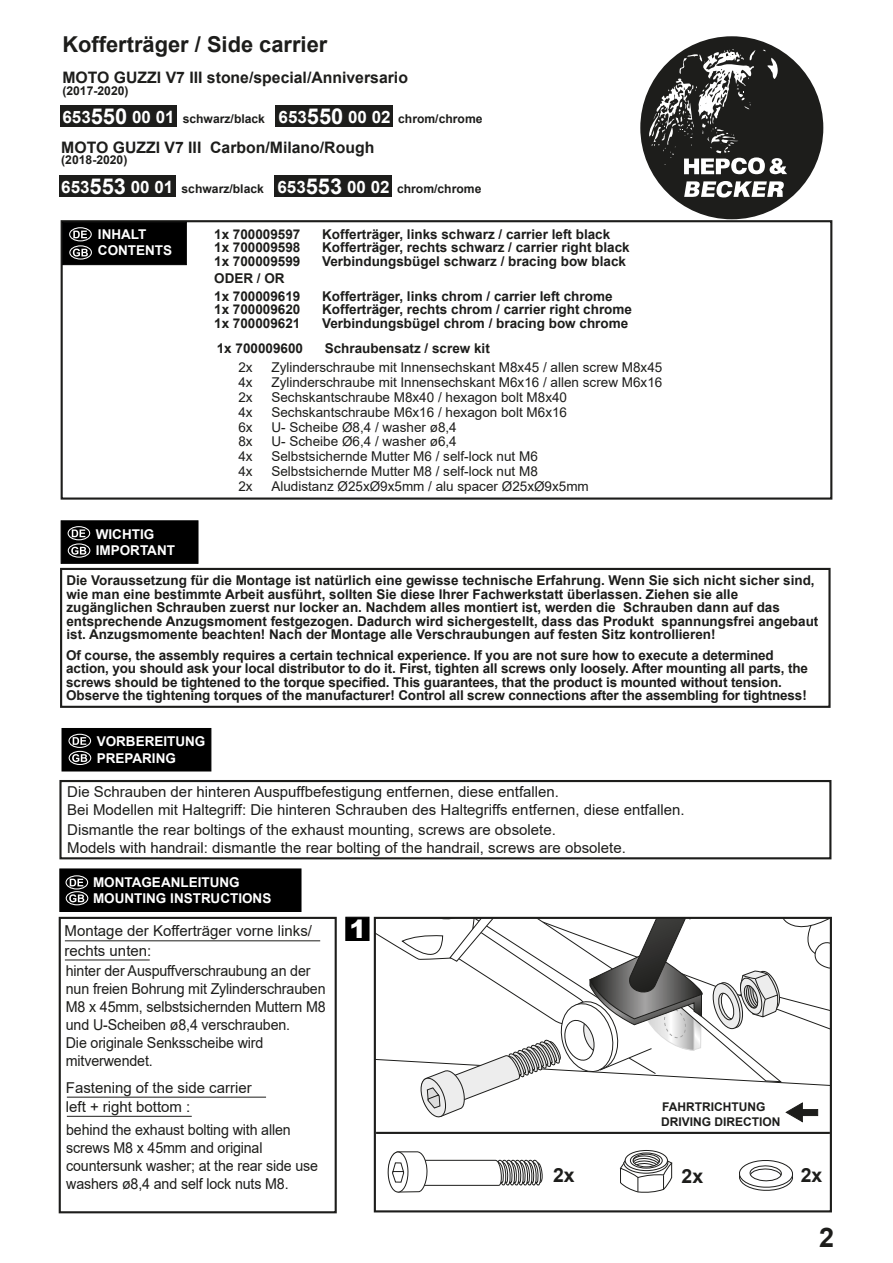
<style>
.page{position:relative;width:893px;height:1263px;background:#fff}
.page>*{position:absolute;margin:0;border:0;box-sizing:border-box;transform-origin:0 0}
.t1{font:700 27px "Arial";color:#1d1d1b}
.t2{font:900 25.2px "Arial";color:#fff}
.t3{font:700 21.9px "Arial";color:#1d1d1b}
.t4{font:700 19.5px "Arial";color:#1d1d1b}
.t5{font:700 15.75px "Arial";color:#1d1d1b}
.t6{font:15px/18px "Arial";color:#1d1d1b}
.t7{font:15px/18px "Arial";color:#1d1d1b;scale:.95 1}
.t8{font:700 13.5px/13.5px "Arial";color:#1d1d1b}
.t9{font:13.5px "Arial";color:#1d1d1b}
.t10{font:700 13.5px/16.2px "Arial";color:#fff}
.t11{font:700 12.15px "Arial";color:#1d1d1b}
.t12{font:700 12px "Arial";color:#1d1d1b}
.s1{font-size:16.95px;color:#fff}
.s2{font-size:21.9px;color:#fff}
</style>
<div class="page">
<div style="left:640px;top:36px;width:183px;height:183px;background:#1d1d1b;border-radius:50%"></div>
<svg style="left:684px;top:181px;width:100px;height:16px"></svg>
<svg style="left:648px;top:49px;width:139px;height:125px"></svg>
<hr style="left:376px;top:1132px;width:454px;height:2px;background:#1d1d1b">
<div style="left:345px;top:917px;width:24px;height:24px;background:#000;border:1px solid #000"></div>
<hr style="left:65px;top:940px;width:255px;height:1px;background:#1d1d1b">
<div style="left:59px;top:917px;width:278px;height:296px;border:2px solid #1d1d1b"></div>
<hr style="left:65px;top:960px;width:85px;height:1px;background:#1d1d1b">
<svg style="left:387px;top:1151px;width:156px;height:42px"></svg>
<hr style="left:67px;top:1097px;width:199px;height:1px;background:#1d1d1b">
<hr style="left:67px;top:1116px;width:125px;height:1px;background:#1d1d1b">
<svg style="left:625px;top:1150px;width:42px;height:20px"></svg>
<div style="left:625px;top:1150px;width:43px;height:21px;border:1px solid #1d1d1b;border-radius:50%"></div>
<svg style="left:619px;top:1153px;width:54px;height:40px"></svg>
<div style="left:633px;top:1154px;width:27px;height:13px;border:1px solid #1d1d1b;border-radius:50%"></div>
<svg style="left:739px;top:1160px;width:54px;height:31px"></svg>
<svg style="left:377px;top:920px;width:452px;height:203px"></svg>
<div style="left:374px;top:917px;width:458px;height:295px;border:2px solid #1d1d1b"></div>
<div style="left:60px;top:568px;width:771px;height:140px;border:2px solid #1d1d1b"></div>
<div style="left:61px;top:520px;width:137px;height:44px;background:#000;border:1px solid #000"></div>
<div style="left:275px;top:105px;width:117px;height:22px;background:#1d1d1b"></div>
<div style="left:60px;top:105px;width:116px;height:22px;background:#1d1d1b"></div>
<div style="left:274px;top:175px;width:118px;height:21px;background:#1d1d1b"></div>
<div style="left:60px;top:175px;width:116px;height:21px;background:#1d1d1b"></div>
<div style="left:61px;top:220px;width:771px;height:280px;border:2px solid #1d1d1b"></div>
<div style="left:62px;top:222px;width:125px;height:43px;background:#000;border:1px solid #000"></div>
<svg style="left:73px;top:231px;width:14px;height:7px"></svg>
<div style="left:69px;top:227px;width:23px;height:14px;border:1px solid #fff;border-radius:50%"></div>
<svg style="left:73px;top:249px;width:15px;height:8px"></svg>
<div style="left:69px;top:245px;width:23px;height:15px;border:1px solid #fff;border-radius:50%"></div>
<svg style="left:72px;top:529px;width:13px;height:8px"></svg>
<div style="left:68px;top:526px;width:22px;height:14px;border:1px solid #fff;border-radius:50%"></div>
<svg style="left:71px;top:547px;width:15px;height:8px"></svg>
<div style="left:68px;top:543px;width:22px;height:15px;border:1px solid #fff;border-radius:50%"></div>
<div style="left:62px;top:728px;width:149px;height:43px;background:#000"></div>
<svg style="left:73px;top:737px;width:13px;height:8px"></svg>
<div style="left:68px;top:734px;width:23px;height:14px;border:1px solid #fff;border-radius:50%"></div>
<svg style="left:72px;top:754px;width:15px;height:8px"></svg>
<div style="left:69px;top:751px;width:22px;height:14px;border:1px solid #fff;border-radius:50%"></div>
<div style="left:60px;top:869px;width:241px;height:43px;background:#000"></div>
<svg style="left:70px;top:879px;width:13px;height:7px"></svg>
<div style="left:66px;top:875px;width:22px;height:14px;border:1px solid #fff;border-radius:50%"></div>
<svg style="left:69px;top:894px;width:15px;height:8px"></svg>
<div style="left:66px;top:891px;width:22px;height:14px;border:1px solid #fff;border-radius:50%"></div>
<div style="left:59px;top:780px;width:772px;height:79px;border:2px solid #1d1d1b"></div>
<h3 class="t3" style="left:62px;top:29px;width:266px">Kofferträger / Side carrier</h3>
<p class="t5" style="left:62px;top:66px;width:347px">MOTO GUZZI V7 III stone/special/Anniversario</p>
<p class="t11" style="left:62px;top:82px;width:68px">(2017-2020)</p>
<p class="t11" style="left:62px;top:110px;width:422px"><span class="s1">653</span><span class="s2">550</span> <span class="s1">00 01</span> schwarz/black <span class="s1">653</span><span class="s2">550</span> <span class="s1">00 02</span> chrom/chrome</p>
<p class="t5" style="left:61px;top:136px;width:315px">MOTO GUZZI V7 III Carbon/Milano/Rough</p>
<p class="t11" style="left:61px;top:152px;width:68px">(2018-2020)</p>
<p class="t11" style="left:61px;top:180px;width:422px"><span class="s1">653</span><span class="s2">553</span> <span class="s1">00 01</span> schwarz/black <span class="s1">653</span><span class="s2">553</span> <span class="s1">00 02</span> chrom/chrome</p>
<p class="t10" style="left:98px;top:226px;width:76px">INHALT<br>CONTENTS</p>
<p class="t10" style="left:96px;top:526px;width:81px">WICHTIG<br>IMPORTANT</p>
<p class="t8" style="left:214px;top:227px;width:88px">1x 700009597</p>
<p class="t8" style="left:322px;top:227px;width:290px">Kofferträger, links schwarz / carrier left black</p>
<p class="t8" style="left:214px;top:241px;width:88px">1x 700009598</p>
<p class="t8" style="left:322px;top:241px;width:309px">Kofferträger, rechts schwarz / carrier right black</p>
<p class="t8" style="left:214px;top:254px;width:88px">1x 700009599</p>
<p class="t8" style="left:322px;top:254px;width:305px">Verbindungsbügel schwarz / bracing bow black</p>
<p class="t8" style="left:214px;top:270px;width:88px;line-height:17.5px">ODER / OR<br>1x 700009619</p>
<p class="t8" style="left:322px;top:289px;width:292px">Kofferträger, links chrom / carrier left chrome</p>
<p class="t8" style="left:214px;top:303px;width:88px">1x 700009620</p>
<p class="t8" style="left:322px;top:303px;width:311px">Kofferträger, rechts chrom / carrier right chrome</p>
<p class="t8" style="left:214px;top:316px;width:88px">1x 700009621</p>
<p class="t8" style="left:322px;top:316px;width:308px">Verbindungsbügel chrom / bracing bow chrome</p>
<p class="t8" style="left:217px;top:341px;width:88px">1x 700009600</p>
<p class="t8" style="left:325px;top:341px;width:167px">Schraubensatz / screw kit</p>
<p class="t9" style="left:238px;top:358px;width:16px">2x</p>
<p class="t9" style="left:271px;top:358px;width:392px">Zylinderschraube mit Innensechskant M8x45 / allen screw M8x45</p>
<p class="t9" style="left:238px;top:373px;width:16px">4x</p>
<p class="t9" style="left:271px;top:373px;width:392px">Zylinderschraube mit Innensechskant M6x16 / allen screw M6x16</p>
<p class="t9" style="left:238px;top:388px;width:16px">2x</p>
<p class="t9" style="left:271px;top:388px;width:297px">Sechskantschraube M8x40 / hexagon bolt M8x40</p>
<p class="t9" style="left:238px;top:403px;width:16px">4x</p>
<p class="t9" style="left:271px;top:403px;width:297px">Sechskantschraube M6x16 / hexagon bolt M6x16</p>
<p class="t9" style="left:238px;top:417px;width:16px">6x</p>
<p class="t9" style="left:271px;top:417px;width:187px">U- Scheibe Ø8,4 / washer ø8,4</p>
<p class="t9" style="left:238px;top:432px;width:16px">8x</p>
<p class="t9" style="left:271px;top:432px;width:187px">U- Scheibe Ø6,4 / washer ø6,4</p>
<p class="t9" style="left:238px;top:447px;width:16px">4x</p>
<p class="t9" style="left:271px;top:447px;width:268px">Selbstsichernde Mutter M6 / self-lock nut M6</p>
<p class="t9" style="left:238px;top:462px;width:16px">4x</p>
<p class="t9" style="left:271px;top:462px;width:268px">Selbstsichernde Mutter M8 / self-lock nut M8</p>
<p class="t9" style="left:238px;top:477px;width:16px">2x</p>
<p class="t9" style="left:271px;top:477px;width:319px">Aludistanz Ø25xØ9x5mm / alu spacer Ø25xØ9x5mm</p>
<p class="t8" style="left:66px;top:574px;width:753px">Die Voraussetzung für die Montage ist natürlich eine gewisse technische Erfahrung. Wenn Sie sich nicht sicher sind, wie man eine bestimmte Arbeit ausführt, sollten Sie diese Ihrer Fachwerkstatt überlassen. Ziehen sie alle zugänglichen Schrauben zuerst nur locker an. Nachdem alles montiert ist, werden die Schrauben dann auf das entsprechende Anzugsmoment festgezogen. Dadurch wird sichergestellt, dass das Produkt spannungsfrei angebaut ist. Anzugsmomente beachten! Nach der Montage alle Verschraubungen auf festen Sitz kontrollieren!</p>
<p class="t8" style="left:66px;top:648px;width:743px">Of course, the assembly requires a certain technical experience. If you are not sure how to execute a determined action, you should ask your local distributor to do it. First, tighten all screws only loosely. After mounting all parts, the screws should be tightened to the torque specified. This guarantees, that the product is mounted without tension.<br>Observe the tightening torques of the manufacturer! Control all screw connections after the assembling for tightness!</p>
<p class="t10" style="left:97px;top:734px;width:110px">VORBEREITUNG<br>PREPARING</p>
<p class="t6" style="left:67px;top:782px;width:619px">Die Schrauben der hinteren Auspuffbefestigung entfernen, diese entfallen.<br>Bei Modellen mit Haltegriff: Die hinteren Schrauben des Haltegriffs entfernen, diese entfallen.</p>
<p class="t6" style="left:67px;top:820px;width:560px">Dismantle the rear boltings of the exhaust mounting, screws are obsolete.<br>Models with handrail: dismantle the rear bolting of the handrail, screws are obsolete.</p>
<p class="t10" style="left:93px;top:874px;width:180px">MONTAGEANLEITUNG<br>MOUNTING INSTRUCTIONS</p>
<p class="t6" style="left:65px;top:921px;width:249px;line-height:19.5px">Montage der Kofferträger vorne links/ rechts unten:</p>
<p class="t7" style="left:66px;top:961px;width:275px">hinter der Auspuffverschraubung an der nun freien Bohrung mit Zylinderschrauben M8 x 45mm, selbstsichernden Muttern M8 und U-Scheiben ø8,4 verschrauben.<br>Die originale Senksscheibe wird mitverwendet.</p>
<p class="t6" style="left:66px;top:1078px;width:187px;line-height:19.5px">Fastening of the side carrier left + right bottom :</p>
<p class="t7" style="left:66px;top:1121px;width:267px">behind the exhaust bolting with allen screws M8 x 45mm and original countersunk washer; at the rear side use washers ø8,4 and self lock nuts M8.</p>
<h2 class="t2" style="left:349px;top:910px;width:18px">1</h2>
<p class="t12" style="left:662px;top:1098px;width:105px">FAHRTRICHTUNG</p>
<p class="t12" style="left:661px;top:1113px;width:121px">DRIVING DIRECTION</p>
<h3 class="t4" style="left:553px;top:1161px;width:23px">2x</h3>
<h3 class="t4" style="left:681px;top:1162px;width:23px">2x</h3>
<h3 class="t4" style="left:801px;top:1161px;width:23px">2x</h3>
<h1 class="t1" style="left:819px;top:1219px;width:17px">2</h1>
</div>
